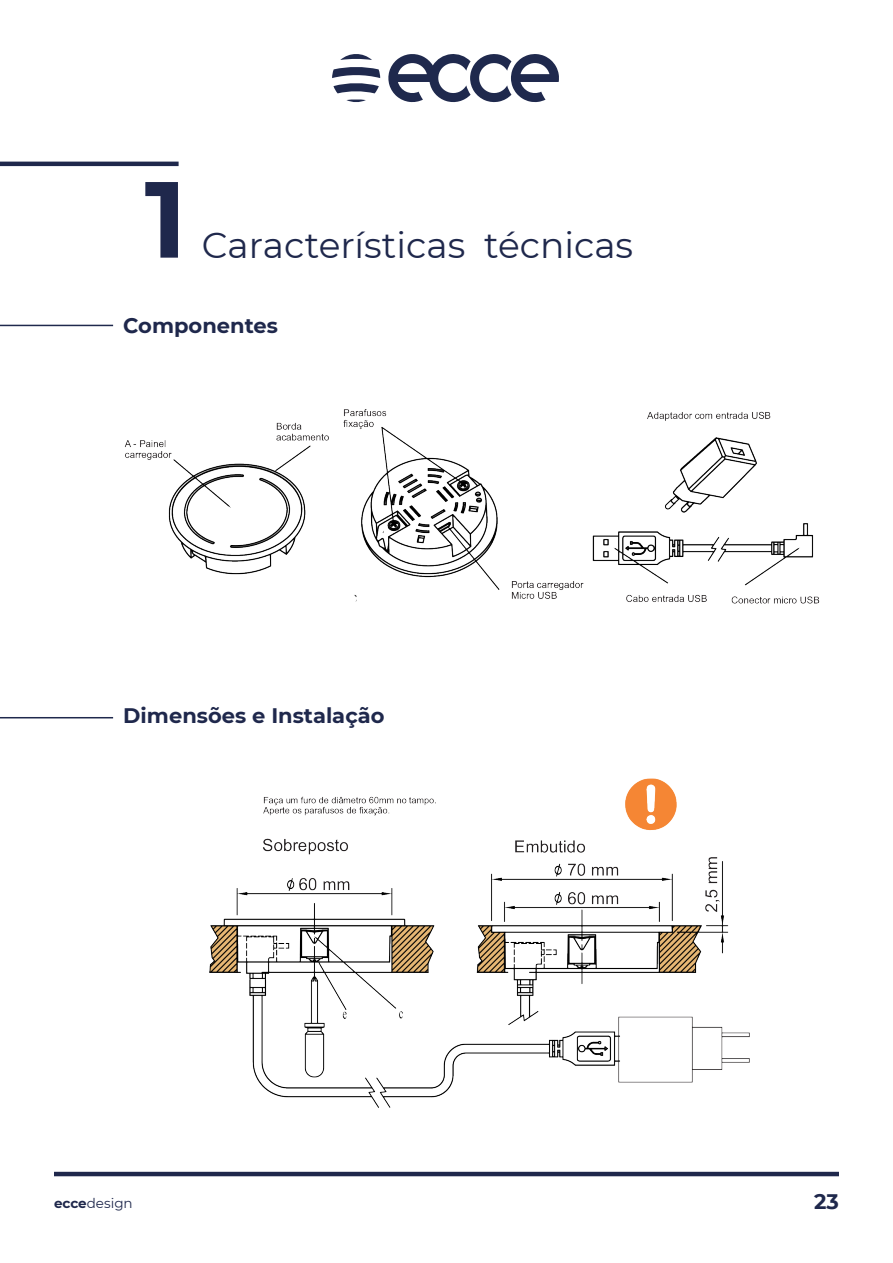
<style>
.page{position:relative;width:893px;height:1263px;background:#fff}
.page>*{position:absolute;margin:0;border:0;box-sizing:border-box;transform-origin:0 0}
.t1{font:700 108px "Montserrat";color:#1f284c}
.t2{font:36px "Montserrat";color:#1f284c}
.t3{font:700 21px "Montserrat";color:#1f284c}
.t4{font:13.5px "Montserrat";color:#1f284c}
.s1{font-weight:700}
</style>
<div class="page">
<hr style="left:0;top:162px;width:179px;height:4px;background:#1f284c">
<hr style="left:0;top:325px;width:113px;height:1px;background:#1f284c">
<hr style="left:0;top:717px;width:113px;height:1px;background:#1f284c">
<hr style="left:54px;top:1172px;width:785px;height:4px;background:#1f284c">
<img style="left:124px;top:409px;width:458px;height:193px">
<img style="left:582px;top:411px;width:238px;height:193px">
<img style="left:209px;top:778px;width:541px;height:330px">
<svg style="left:388px;top:54px;width:171px;height:49px"></svg>
<svg style="left:333px;top:82px;width:46px;height:11px"></svg>
<svg style="left:346px;top:99px;width:20px;height:3px"></svg>
<svg style="left:340px;top:54px;width:32px;height:6px"></svg>
<svg style="left:332px;top:67px;width:48px;height:11px"></svg>
<p class="t1" style="left:145px;top:141px;width:44px">1</p>
<p class="t2" style="left:202px;top:220px;width:433px">Características técnicas</p>
<p class="t3" style="left:123px;top:310px;width:156px">Componentes</p>
<p class="t3" style="left:123px;top:701px;width:263px">Dimensões e Instalação</p>
<p class="t4" style="left:54px;top:1194px;width:80px"><span class="s1">ecce</span>design</p>
<p class="t3" style="left:814px;top:1186px;width:26px">23</p>
</div>
